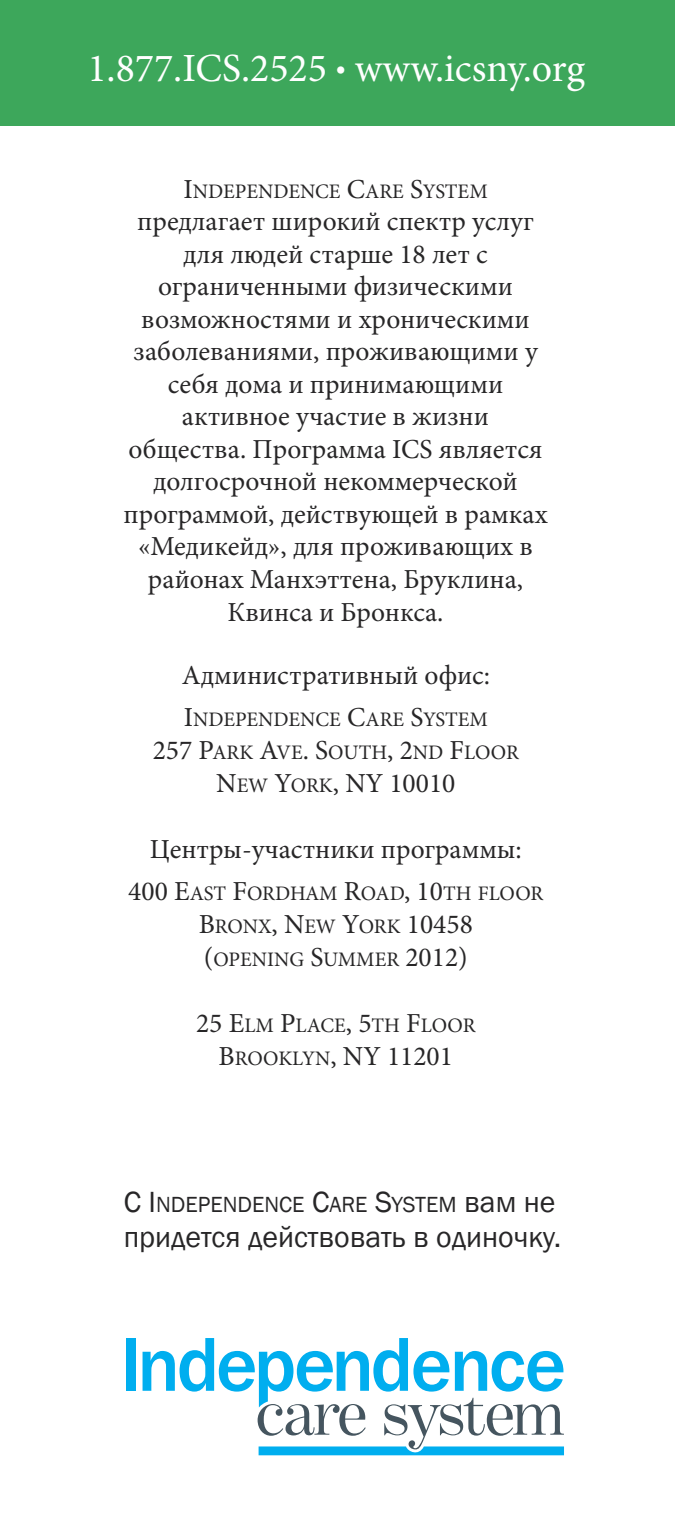
<style>
.page{position:relative;width:675px;height:1530px;background:#fff}
.page>*{position:absolute;margin:0;border:0;box-sizing:border-box;transform-origin:0 0}
.t1{font:40px "Minion Pro";color:#fff}
.t2{font:30px "Franklin Gothic";color:#272627}
.t3{font:27.5px/32.5px "Minion Pro";color:#272627;text-align:center}
.t4{font:22.5px "Franklin Gothic";color:#272627}
.t5{font:20.5px/33px "Minion Pro";color:#272627;text-align:center}
.s1{font-size:27.5px}
.s2{font-size:20.5px}
.s3{font-size:30px}
</style>
<div class="page">
<div style="left:0;top:0;width:675px;height:126px;background:#3da75b"></div>
<div style="left:127px;top:1338px;width:9px;height:53px;background:#00aeef"></div>
<svg style="left:143px;top:1338px;width:421px;height:117px"></svg>
<h1 class="t1" style="left:87px;top:53px;width:499px">1.877.ICS.2525 <span class="s1">•</span> WWW.ICSNY.ORG</h1>
<p class="t5" style="left:183px;top:177px;width:306px"><span class="s1">I</span>NDEPENDENCE <span class="s1">C</span>ARE <span class="s1">S</span>YSTEM</p>
<p class="t3" style="left:124px;top:208px;width:426px">ПРЕДЛАГАЕТ ШИРОКИЙ СПЕКТР УСЛУГ<br>ДЛЯ ЛЮДЕЙ СТАРШЕ 18 ЛЕТ С<br>ОГРАНИЧЕННЫМИ ФИЗИЧЕСКИМИ<br>ВОЗМОЖНОСТЯМИ И ХРОНИЧЕСКИМИ<br>ЗАБОЛЕВАНИЯМИ, ПРОЖИВАЮЩИМИ У<br>СЕБЯ ДОМА И ПРИНИМАЮЩИМИ<br>АКТИВНОЕ УЧАСТИЕ В ЖИЗНИ<br>ОБЩЕСТВА. ПРОГРАММА ICS ЯВЛЯЕТСЯ<br>ДОЛГОСРОЧНОЙ НЕКОММЕРЧЕСКОЙ<br>ПРОГРАММОЙ, ДЕЙСТВУЮЩЕЙ В РАМКАХ «МЕДИКЕЙД», ДЛЯ ПРОЖИВАЮЩИX В<br>РАЙОНАХ МАНХЭТТЕНA, БРУКЛИНA,<br>КВИНСA И БРОНКСA.</p>
<p class="t3" style="left:182px;top:661px;width:310px">АДМИНИСТРАТИВНЫЙ ОФИС:</p>
<p class="t5" style="left:153px;top:704px;width:368px"><span class="s1">I</span>NDEPENDENCE <span class="s1">C</span>ARE <span class="s1">S</span>YSTEM<br><span class="s1">257 P</span>ARK <span class="s1">A</span>VE<span class="s1">. S</span>OUTH<span class="s1">, 2</span>ND <span class="s1">F</span>LOOR</p>
<p class="t3" style="left:216px;top:769px;width:241px">N<span class="s2">EW</span> Y<span class="s2">ORK</span>, NY 10010</p>
<p class="t3" style="left:150px;top:835px;width:374px">ЦЕНТРЫ-УЧАСТНИКИ ПРОГРАММЫ:</p>
<p class="t5" style="left:128px;top:878px;width:417px"><span class="s1">400 E</span>AST <span class="s1">F</span>ORDHAM <span class="s1">R</span>OAD<span class="s1">, 10</span>TH FLOOR</p>
<p class="t3" style="left:199px;top:910px;width:276px">B<span class="s2">RONX</span>, N<span class="s2">EW</span> Y<span class="s2">ORK</span> 10458</p>
<p class="t5" style="left:204px;top:944px;width:265px"><span class="s1">(</span>OPENING <span class="s1">S</span>UMMER <span class="s1">2012)</span></p>
<p class="t5" style="left:196px;top:1010px;width:281px"><span class="s1">25 E</span>LM <span class="s1">P</span>LACE<span class="s1">, 5</span>TH <span class="s1">F</span>LOOR</p>
<p class="t3" style="left:219px;top:1042px;width:236px">B<span class="s2">ROOKLYN</span>, NY 11201</p>
<p class="t4" style="left:124px;top:1191px;width:433px"><span class="s3">С I</span>NDEPENDENCE <span class="s3">C</span>ARE <span class="s3">S</span>YSTEM <span class="s3">ВАМ НЕ</span></p>
<p class="t2" style="left:124px;top:1219px;width:439px">ПРИДЕТСЯ ДЕЙСТВОВАТЬ В ОДИНОЧКУ.</p>
</div>
